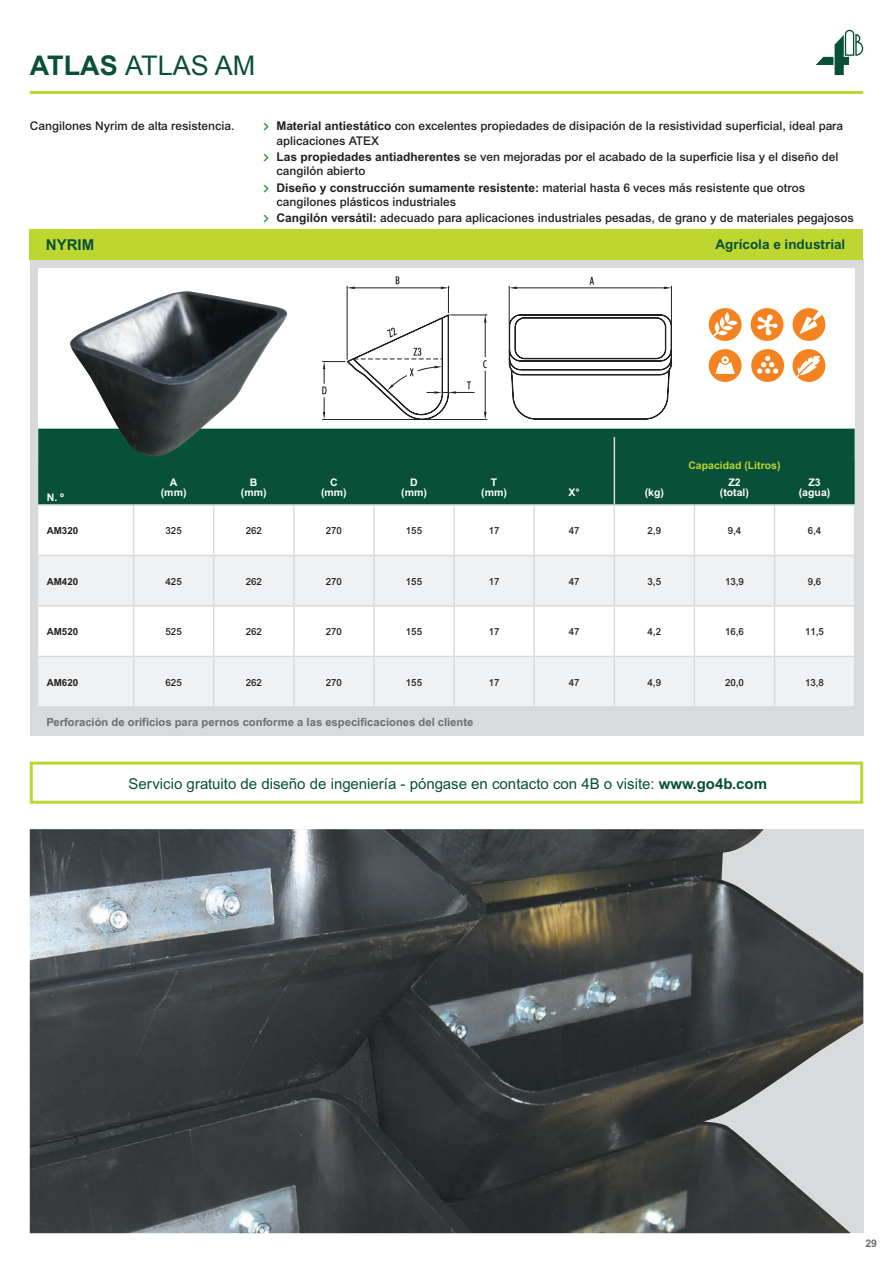
<style>
.page{position:relative;width:893px;height:1263px;background:#fff}
.page>*{position:absolute;margin:0;border:0;box-sizing:border-box;transform-origin:0 0}
.t1{font:27px "Arial";color:#085037}
.t2{font:15px "Arial";color:#085037}
.t3{font:700 15px "Arial";color:#085037}
.t4{font:700 13.5px "Arial";color:#085037}
.t5{font:500 12px/14.2px "Arial";color:#231f20}
.t6{font:700 11.25px "Arial";color:#6d6e70}
.t7{font:700 10.5px/10.5px "Arial";color:#fff;text-align:center}
.t8{font:700 10.5px "Arial";color:#bed630}
.t9{font:700 10.5px "Arial";color:#6d6e70}
.t10{font:500 9.75px "Arial";color:#231f20}
.t11{font:700 9.75px "Arial";color:#231f20}
.s1{font-weight:700}
</style>
<div class="page">
<svg style="left:816px;top:30px;width:47px;height:45px"></svg>
<hr style="left:30px;top:91px;width:833px;height:3px;background:#bed630">
<div style="left:30px;top:259px;width:833px;height:477px;background:#d9dadc"></div>
<div style="left:38px;top:268px;width:817px;height:192px;background:#fff"></div>
<div style="left:30px;top:230px;width:833px;height:30px;background:#bed630"></div>
<div style="left:38px;top:429px;width:817px;height:75px;background:#085037"></div>
<div style="left:38px;top:506px;width:816px;height:49px;background:#fff"></div>
<svg style="left:38px;top:556px;width:816px;height:150px;background:#f4f5f6"></svg>
<hr style="left:133px;top:506px;width:1px;height:49px;background:#d9dadc">
<hr style="left:213px;top:506px;width:1px;height:49px;background:#d9dadc">
<hr style="left:293px;top:506px;width:2px;height:49px;background:#d9dadc">
<hr style="left:373px;top:506px;width:2px;height:49px;background:#d9dadc">
<hr style="left:453px;top:506px;width:2px;height:49px;background:#d9dadc">
<hr style="left:533px;top:506px;width:2px;height:49px;background:#d9dadc">
<hr style="left:613px;top:506px;width:2px;height:49px;background:#d9dadc">
<hr style="left:694px;top:506px;width:1px;height:49px;background:#d9dadc">
<hr style="left:774px;top:506px;width:1px;height:49px;background:#d9dadc">
<hr style="left:133px;top:556px;width:1px;height:49px;background:#d9dadc">
<hr style="left:213px;top:556px;width:1px;height:49px;background:#d9dadc">
<hr style="left:293px;top:556px;width:2px;height:49px;background:#d9dadc">
<hr style="left:373px;top:556px;width:2px;height:49px;background:#d9dadc">
<hr style="left:453px;top:556px;width:2px;height:49px;background:#d9dadc">
<hr style="left:533px;top:556px;width:2px;height:49px;background:#d9dadc">
<hr style="left:613px;top:556px;width:2px;height:49px;background:#d9dadc">
<hr style="left:694px;top:556px;width:1px;height:49px;background:#d9dadc">
<hr style="left:774px;top:556px;width:1px;height:49px;background:#d9dadc">
<hr style="left:38px;top:605px;width:96px;height:2px;background:#d9dadc">
<hr style="left:133px;top:607px;width:1px;height:49px;background:#d9dadc">
<hr style="left:134px;top:605px;width:80px;height:2px;background:#d9dadc">
<hr style="left:213px;top:607px;width:1px;height:49px;background:#d9dadc">
<hr style="left:293px;top:607px;width:2px;height:49px;background:#d9dadc">
<hr style="left:214px;top:605px;width:80px;height:2px;background:#d9dadc">
<hr style="left:294px;top:605px;width:80px;height:2px;background:#d9dadc">
<hr style="left:373px;top:607px;width:2px;height:49px;background:#d9dadc">
<hr style="left:374px;top:605px;width:80px;height:2px;background:#d9dadc">
<hr style="left:454px;top:605px;width:80px;height:2px;background:#d9dadc">
<hr style="left:453px;top:607px;width:2px;height:49px;background:#d9dadc">
<hr style="left:533px;top:607px;width:2px;height:49px;background:#d9dadc">
<hr style="left:534px;top:605px;width:80px;height:2px;background:#d9dadc">
<hr style="left:613px;top:607px;width:2px;height:49px;background:#d9dadc">
<hr style="left:614px;top:605px;width:80px;height:2px;background:#d9dadc">
<hr style="left:694px;top:607px;width:1px;height:49px;background:#d9dadc">
<hr style="left:694px;top:605px;width:80px;height:2px;background:#d9dadc">
<hr style="left:774px;top:607px;width:1px;height:49px;background:#d9dadc">
<hr style="left:774px;top:605px;width:81px;height:2px;background:#d9dadc">
<hr style="left:38px;top:656px;width:96px;height:1px;background:#d9dadc">
<hr style="left:133px;top:657px;width:1px;height:49px;background:#d9dadc">
<hr style="left:134px;top:656px;width:80px;height:1px;background:#d9dadc">
<hr style="left:213px;top:657px;width:1px;height:49px;background:#d9dadc">
<hr style="left:293px;top:657px;width:2px;height:49px;background:#d9dadc">
<hr style="left:214px;top:656px;width:80px;height:1px;background:#d9dadc">
<hr style="left:294px;top:656px;width:80px;height:1px;background:#d9dadc">
<hr style="left:373px;top:657px;width:2px;height:49px;background:#d9dadc">
<hr style="left:374px;top:656px;width:80px;height:1px;background:#d9dadc">
<hr style="left:454px;top:656px;width:80px;height:1px;background:#d9dadc">
<hr style="left:453px;top:657px;width:2px;height:49px;background:#d9dadc">
<hr style="left:533px;top:657px;width:2px;height:49px;background:#d9dadc">
<hr style="left:534px;top:656px;width:80px;height:1px;background:#d9dadc">
<hr style="left:613px;top:657px;width:2px;height:49px;background:#d9dadc">
<hr style="left:614px;top:656px;width:80px;height:1px;background:#d9dadc">
<hr style="left:694px;top:657px;width:1px;height:49px;background:#d9dadc">
<hr style="left:694px;top:656px;width:80px;height:1px;background:#d9dadc">
<hr style="left:774px;top:657px;width:1px;height:49px;background:#d9dadc">
<hr style="left:774px;top:656px;width:81px;height:1px;background:#d9dadc">
<hr style="left:614px;top:437px;width:1px;height:67px;background:#d9dadc">
<img style="left:69px;top:291px;width:220px;height:169px">
<svg style="left:322px;top:276px;width:350px;height:144px"></svg>
<img style="left:30px;top:829px;width:833px;height:404px">
<div style="left:30px;top:762px;width:833px;height:42px;border:3px solid #bed630"></div>
<div style="left:709px;top:308px;width:32px;height:33px;background:#f58220;border-radius:50%"></div>
<svg style="left:710px;top:312px;width:28px;height:27px"></svg>
<div style="left:793px;top:308px;width:32px;height:33px;background:#f58220;border-radius:50%"></div>
<svg style="left:799px;top:311px;width:24px;height:23px"></svg>
<div style="left:751px;top:349px;width:33px;height:33px;background:#f58220;border-radius:50%"></div>
<svg style="left:757px;top:356px;width:21px;height:18px"></svg>
<div style="left:751px;top:308px;width:32px;height:33px;background:#f58220;border-radius:50%"></div>
<svg style="left:757px;top:314px;width:21px;height:21px"></svg>
<div style="left:793px;top:349px;width:32px;height:33px;background:#f58220;border-radius:50%"></div>
<svg style="left:796px;top:355px;width:24px;height:23px"></svg>
<div style="left:709px;top:349px;width:32px;height:33px;background:#f58220;border-radius:50%"></div>
<svg style="left:715px;top:356px;width:20px;height:18px"></svg>
<p class="t1" style="left:30px;top:48px;width:227px"><span class="s1">ATLAS</span> ATLAS AM</p>
<p class="t5" style="left:30px;top:119px;width:206px">Cangilones Nyrim de alta resistencia.</p>
<p class="t5" style="left:276px;top:119px;width:568px"><span class="s1">Material antiestático</span> con excelentes propiedades de disipación de la resistividad superficial, ideal para aplicaciones ATEX</p>
<p class="t5" style="left:276px;top:150px;width:563px"><span class="s1">Las propiedades antiadherentes</span> se ven mejoradas por el acabado de la superficie lisa y el diseño del cangilón abierto</p>
<p class="t5" style="left:276px;top:180px;width:530px"><span class="s1">Diseño y construcción sumamente resistente:</span> material hasta 6 veces más resistente que otros cangilones plásticos industriales</p>
<p class="t5" style="left:276px;top:211px;width:579px"><span class="s1">Cangilón versátil:</span> adecuado para aplicaciones industriales pesadas, de grano y de materiales pegajosos</p>
<p class="t3" style="left:46px;top:236px;width:50px">NYRIM</p>
<p class="t4" style="left:715px;top:236px;width:131px">Agrícola e industrial</p>
<p class="t7" style="left:47px;top:492px;width:19px">N. º</p>
<p class="t8" style="left:688px;top:459px;width:94px">Capacidad (Litros)</p>
<p class="t7" style="left:161px;top:476px;width:27px">A (mm)</p>
<p class="t7" style="left:241px;top:476px;width:27px">B (mm)</p>
<p class="t7" style="left:321px;top:476px;width:27px">C (mm)</p>
<p class="t7" style="left:401px;top:476px;width:27px">D (mm)</p>
<p class="t7" style="left:481px;top:476px;width:27px">T (mm)</p>
<p class="t7" style="left:569px;top:487px;width:13px">X°</p>
<p class="t7" style="left:645px;top:487px;width:21px">(kg)</p>
<p class="t7" style="left:720px;top:476px;width:31px">Z2 (total)</p>
<p class="t7" style="left:799px;top:476px;width:33px">Z3 (agua)</p>
<p class="t11" style="left:47px;top:525px;width:33px">AM320</p>
<p class="t10" style="left:166px;top:525px;width:18px">325</p>
<p class="t10" style="left:246px;top:525px;width:18px">262</p>
<p class="t10" style="left:326px;top:525px;width:18px">270</p>
<p class="t10" style="left:406px;top:525px;width:18px">155</p>
<p class="t10" style="left:489px;top:525px;width:12px">17</p>
<p class="t10" style="left:569px;top:525px;width:12px">47</p>
<p class="t10" style="left:648px;top:525px;width:15px">2,9</p>
<p class="t10" style="left:728px;top:525px;width:15px">9,4</p>
<p class="t10" style="left:808px;top:525px;width:15px">6,4</p>
<p class="t11" style="left:47px;top:575px;width:33px">AM420</p>
<p class="t10" style="left:166px;top:575px;width:18px">425</p>
<p class="t10" style="left:246px;top:575px;width:18px">262</p>
<p class="t10" style="left:326px;top:575px;width:18px">270</p>
<p class="t10" style="left:406px;top:575px;width:18px">155</p>
<p class="t10" style="left:489px;top:575px;width:12px">17</p>
<p class="t10" style="left:569px;top:575px;width:12px">47</p>
<p class="t10" style="left:648px;top:575px;width:15px">3,5</p>
<p class="t10" style="left:725px;top:575px;width:20px">13,9</p>
<p class="t10" style="left:808px;top:575px;width:15px">9,6</p>
<p class="t11" style="left:47px;top:626px;width:33px">AM520</p>
<p class="t10" style="left:166px;top:626px;width:18px">525</p>
<p class="t10" style="left:246px;top:626px;width:18px">262</p>
<p class="t10" style="left:326px;top:626px;width:18px">270</p>
<p class="t10" style="left:406px;top:626px;width:18px">155</p>
<p class="t10" style="left:489px;top:626px;width:12px">17</p>
<p class="t10" style="left:569px;top:626px;width:12px">47</p>
<p class="t10" style="left:648px;top:626px;width:15px">4,2</p>
<p class="t10" style="left:725px;top:626px;width:20px">16,6</p>
<p class="t10" style="left:805px;top:626px;width:20px">11,5</p>
<p class="t11" style="left:47px;top:676px;width:33px">AM620</p>
<p class="t10" style="left:166px;top:676px;width:18px">625</p>
<p class="t10" style="left:246px;top:676px;width:18px">262</p>
<p class="t10" style="left:326px;top:676px;width:18px">270</p>
<p class="t10" style="left:406px;top:676px;width:18px">155</p>
<p class="t10" style="left:489px;top:676px;width:12px">17</p>
<p class="t10" style="left:569px;top:676px;width:12px">47</p>
<p class="t10" style="left:648px;top:676px;width:15px">4,9</p>
<p class="t10" style="left:725px;top:676px;width:20px">20,0</p>
<p class="t10" style="left:805px;top:676px;width:20px">13,8</p>
<p class="t6" style="left:46px;top:715px;width:429px">Perforación de orificios para pernos conforme a las especificaciones del cliente</p>
<p class="t2" style="left:128px;top:775px;width:640px">Servicio gratuito de diseño de ingeniería - póngase en contacto con 4B o visite: <span class="s1">www.go4b.com</span></p>
<p class="t9" style="left:865px;top:1237px;width:13px">29</p>
</div>
